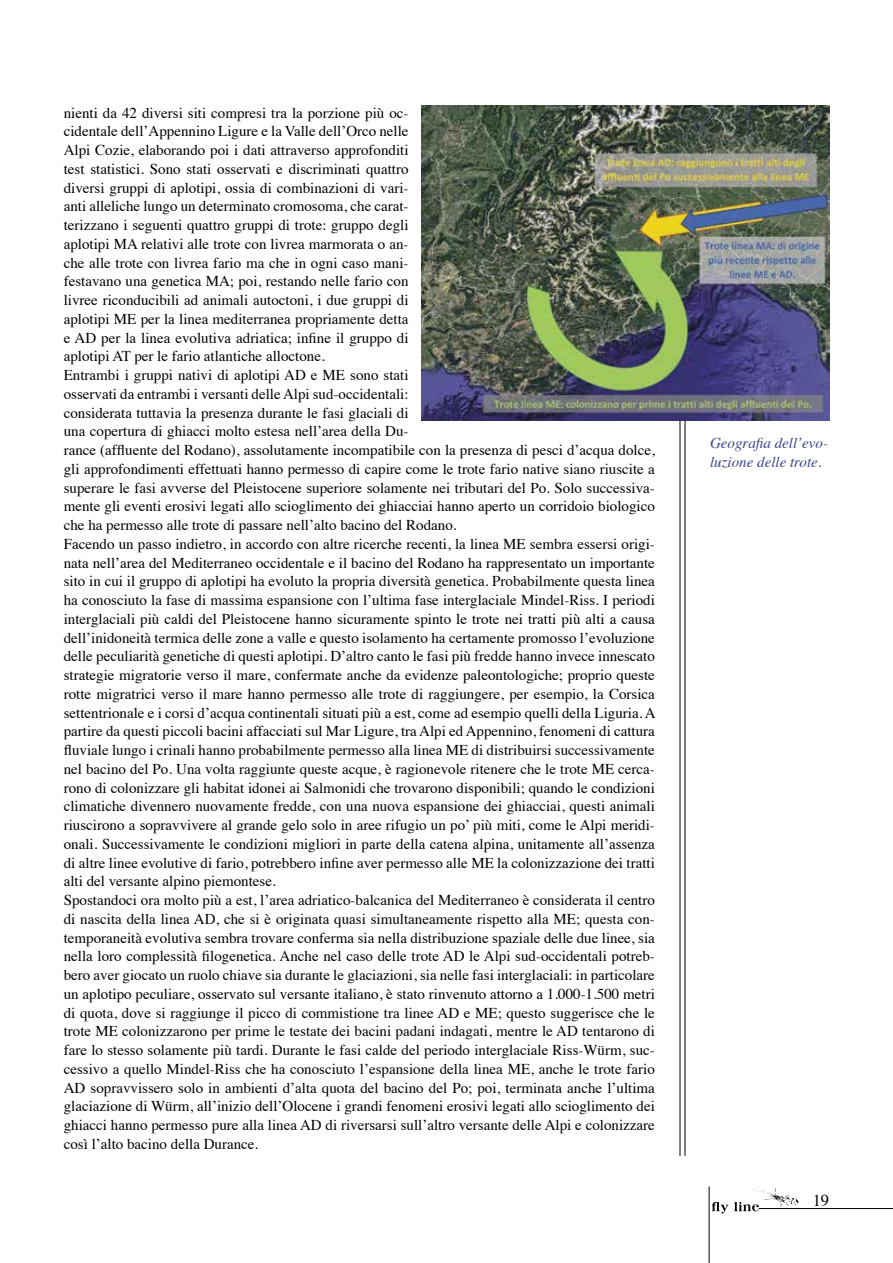
<style>
.page{position:relative;width:893px;height:1263px;background:#fff}
.page>*{position:absolute;margin:0;border:0;box-sizing:border-box;transform-origin:0 0}
.t1{font:16.5px "Times";color:#000}
.t2{font:15px/18.8px "Times";color:#000}
.t3{font:italic 15px/18.8px "Times";color:#3a408e}
</style>
<div class="page">
<img style="left:752px;top:1186px;width:47px;height:22px">
<hr style="left:759px;top:1208px;width:134px;height:1px;background:#000">
<svg style="left:711px;top:1202px;width:48px;height:11px"></svg>
<hr style="left:709px;top:1186px;width:1px;height:77px;background:#000">
<hr style="left:684px;top:105px;width:1px;height:1051px;background:#000">
<hr style="left:679px;top:105px;width:1px;height:1051px;background:#000">
<img style="left:421px;top:105px;width:408px;height:315px">
<p class="t2" style="left:64px;top:102px;width:593px">nienti da 42 diversi siti compresi tra la porzione più oc-<br>cidentale dell’Appennino Ligure e la Valle dell’Orco nelle<br>Alpi Cozie, elaborando poi i dati attraverso approfonditi<br>test statistici. Sono stati osservati e discriminati quattro<br>diversi gruppi di aplotipi, ossia di combinazioni di vari-<br>anti alleliche lungo un determinato cromosoma, che carat-<br>terizzano i seguenti quattro gruppi di trote: gruppo degli<br>aplotipi MA relativi alle trote con livrea marmorata o an-<br>che alle trote con livrea fario ma che in ogni caso mani-<br>festavano una genetica MA; poi, restando nelle fario con<br>livree riconducibili ad animali autoctoni, i due gruppi di<br>aplotipi ME per la linea mediterranea propriamente detta<br>e AD per la linea evolutiva adriatica; infine il gruppo di<br>aplotipi AT per le fario atlantiche alloctone.<br>Entrambi i gruppi nativi di aplotipi AD e ME sono stati<br>osservati da entrambi i versanti delle Alpi sud-occidentali:<br>considerata tuttavia la presenza durante le fasi glaciali di<br>una copertura di ghiacci molto estesa nell’area della Du-<br>rance (affluente del Rodano), assolutamente incompatibile con la presenza di pesci d’acqua dolce, gli approfondimenti effettuati hanno permesso di capire come le trote fario native siano riuscite a superare le fasi avverse del Pleistocene superiore solamente nei tributari del Po. Solo successiva&shy;mente gli eventi erosivi legati allo scioglimento dei ghiacciai hanno aperto un corridoio biologico che ha permesso alle trote di passare nell’alto bacino del Rodano.<br>Facendo un passo indietro, in accordo con altre ricerche recenti, la linea ME sembra essersi origi&shy;nata nell’area del Mediterraneo occidentale e il bacino del Rodano ha rappresentato un importante sito in cui il gruppo di aplotipi ha evoluto la propria diversità genetica. Probabilmente questa linea ha conosciuto la fase di massima espansione con l’ultima fase interglaciale Mindel-Riss. I periodi interglaciali più caldi del Pleistocene hanno sicuramente spinto le trote nei tratti più alti a causa dell’inidoneità termica delle zone a valle e questo isolamento ha certamente promosso l’evoluzione delle peculiarità genetiche di questi aplotipi. D’altro canto le fasi più fredde hanno invece innescato strategie migratorie verso il mare, confermate anche da evidenze paleontologiche; proprio queste rotte migratrici verso il mare hanno permesso alle trote di raggiungere, per esempio, la Corsica settentrionale e i corsi d’acqua continentali situati più a est, come ad esempio quelli della Liguria. A partire da questi piccoli bacini affacciati sul Mar Ligure, tra Alpi ed Appennino, fenomeni di cattura fluviale lungo i crinali hanno probabilmente permesso alla linea ME di distribuirsi successivamente nel bacino del Po. Una volta raggiunte queste acque, è ragionevole ritenere che le trote ME cerca&shy;rono di colonizzare gli habitat idonei ai Salmonidi che trovarono disponibili; quando le condizioni climatiche divennero nuovamente fredde, con una nuova espansione dei ghiacciai, questi animali riuscirono a sopravvivere al grande gelo solo in aree rifugio un po’ più miti, come le Alpi meridi&shy;onali. Successivamente le condizioni migliori in parte della catena alpina, unitamente all’assenza di altre linee evolutive di fario, potrebbero infine aver permesso alle ME la colonizzazione dei tratti alti del versante alpino piemontese.<br>Spostandoci ora molto più a est, l’area adriatico-balcanica del Mediterraneo è considerata il centro di nascita della linea AD, che si è originata quasi simultaneamente rispetto alla ME; questa con&shy;temporaneità evolutiva sembra trovare conferma sia nella distribuzione spaziale delle due linee, sia nella loro complessità filogenetica. Anche nel caso delle trote AD le Alpi sud-occidentali potreb&shy;bero aver giocato un ruolo chiave sia durante le glaciazioni, sia nelle fasi interglaciali: in particolare un aplotipo peculiare, osservato sul versante italiano, è stato rinvenuto attorno a 1.000-1.500 metri di quota, dove si raggiunge il picco di commistione tra linee AD e ME; questo suggerisce che le trote ME colonizzarono per prime le testate dei bacini padani indagati, mentre le AD tentarono di fare lo stesso solamente più tardi. Durante le fasi calde del periodo interglaciale Riss-Würm, suc&shy;cessivo a quello Mindel-Riss che ha conosciuto l’espansione della linea ME, anche le trote fario AD sopravvissero solo in ambienti d’alta quota del bacino del Po; poi, terminata anche l’ultima glaciazione di Würm, all’inizio dell’Olocene i grandi fenomeni erosivi legati allo scioglimento dei ghiacci hanno permesso pure alla linea AD di riversarsi sull’altro versante delle Alpi e colonizzare così l’alto bacino della Durance.</p>
<p class="t3" style="left:710px;top:433px;width:119px">Geografia dell’evo&shy;luzione delle trote.</p>
<p class="t1" style="left:813px;top:1184px;width:18px">19</p>
</div>
